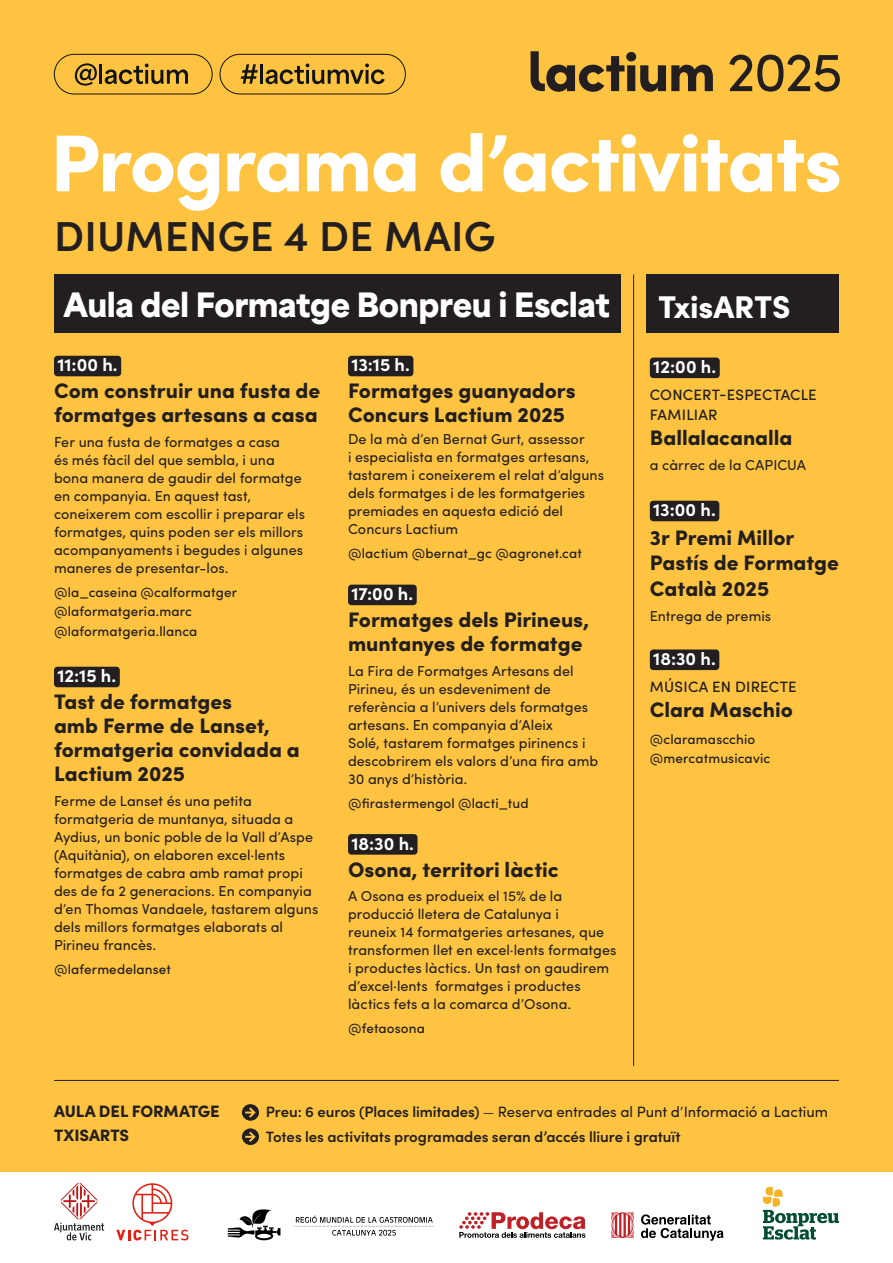
<style>
.page{position:relative;width:893px;height:1263px;background:#fff}
.page>*{position:absolute;margin:0;border:0;box-sizing:border-box;transform-origin:0 0}
.t1{font:900 80.7px "Sofia Pro";letter-spacing:-.025em;color:#fff}
.t2{font:900 55.2px "Sofia Pro";letter-spacing:-.03em;color:#231f20}
.t3{font:600 42px "Sofia Pro";letter-spacing:.005em;color:#231f20}
.t4{font:900 31.5px "Area Normal";letter-spacing:-.015em;color:#fff}
.t5{font:900 31.5px "Sofia Pro";letter-spacing:-.005em;color:#fff}
.t6{font:900 21px/24px "Sofia Pro";color:#231f20}
.t7{font:700 18px "Sofia Pro";color:#fff}
.t8{font:900 16.5px "Sofia Pro";letter-spacing:-.005em;color:#231f20}
.t9{font:15px "Sofia Pro";letter-spacing:-.005em;color:#231f20}
.t10{font:600 15px "Sofia Pro";letter-spacing:-.005em;color:#231f20}
.t11{font:500 15px/19.6px "Sofia Pro";letter-spacing:.015em;color:#231f20}
.t12{font:14.4px/18px "Sofia Pro";letter-spacing:.005em;color:#231f20}
.t13{font:500 13.5px/19.5px "Sofia Pro";letter-spacing:.01em;color:#231f20}
.s1{font-weight:400}
.s2{font-weight:600}
.s3{font-weight:300}
</style>
<div class="page">
<div style="left:0;top:0;width:893px;height:1171px;background:#fec340"></div>
<div style="left:54px;top:356px;width:67px;height:20px;background:#231f20;border-radius:3px"></div>
<div style="left:54px;top:667px;width:66px;height:20px;background:#231f20;border-radius:3px"></div>
<div style="left:348px;top:356px;width:65px;height:20px;background:#231f20;border-radius:3px"></div>
<div style="left:348px;top:585px;width:69px;height:20px;background:#231f20;border-radius:3px"></div>
<div style="left:348px;top:834px;width:69px;height:21px;background:#231f20;border-radius:3px"></div>
<div style="left:242px;top:1104px;width:17px;height:17px;background:#231f20;border-radius:50%"></div>
<svg style="left:245px;top:1107px;width:11px;height:11px"></svg>
<svg style="left:242px;top:1128px;width:17px;height:17px"></svg>
<svg style="left:245px;top:1132px;width:11px;height:10px"></svg>
<hr style="left:54px;top:1080px;width:785px;height:1px;background:#231f20">
<div style="left:54px;top:54px;width:158px;height:40px;border:1px solid #101414;border-radius:20px"></div>
<svg style="left:75px;top:63px;width:22px;height:23px"></svg>
<hr style="left:99px;top:64px;width:3px;height:20px;background:#101414">
<svg style="left:105px;top:64px;width:83px;height:20px"></svg>
<div style="left:220px;top:54px;width:186px;height:40px;border:1px solid #101414;border-radius:20px"></div>
<svg style="left:241px;top:64px;width:17px;height:20px"></svg>
<hr style="left:260px;top:64px;width:3px;height:20px;background:#101414">
<svg style="left:266px;top:64px;width:119px;height:20px"></svg>
<svg style="left:763px;top:1187px;width:76px;height:52px"></svg>
<svg style="left:54px;top:1182px;width:50px;height:58px"></svg>
<svg style="left:116px;top:1183px;width:72px;height:57px"></svg>
<svg style="left:611px;top:1212px;width:23px;height:26px"></svg>
<svg style="left:641px;top:1214px;width:82px;height:27px"></svg>
<svg style="left:228px;top:1209px;width:52px;height:31px"></svg>
<svg style="left:294px;top:1215px;width:140px;height:20px"></svg>
<svg style="left:459px;top:1212px;width:126px;height:26px"></svg>
<hr style="left:633px;top:274px;width:1px;height:792px;background:#231f20">
<div style="left:54px;top:274px;width:567px;height:59px;background:#231f20"></div>
<div style="left:646px;top:274px;width:193px;height:59px;background:#231f20"></div>
<div style="left:650px;top:358px;width:70px;height:20px;background:#231f20;border-radius:3px"></div>
<div style="left:650px;top:501px;width:69px;height:20px;background:#231f20;border-radius:3px"></div>
<div style="left:650px;top:649px;width:69px;height:21px;background:#231f20;border-radius:3px"></div>
<p class="t2" style="left:527px;top:28px;width:317px">lactium <span class="s1">2025</span></p>
<p class="t1" style="left:50px;top:100px;width:793px">Programa d’activitats</p>
<p class="t3" style="left:54px;top:205px;width:443px">DIUMENGE 4 DE MAIG</p>
<p class="t4" style="left:64px;top:276px;width:548px">Aula del Formatge Bonpreu i Esclat</p>
<p class="t7" style="left:57px;top:351px;width:62px">11:00 h.</p>
<p class="t6" style="left:54px;top:377px;width:268px">Com construir una fusta de formatges artesans a casa</p>
<p class="t12" style="left:54px;top:432px;width:253px">Fer una fusta de formatges a casa<br>és més fàcil del que sembla, i una bona manera de gaudir del formatge en companyia. En aquest tast, coneixerem com escollir i preparar els formatges, quins poden ser els millors acompanyaments i begudes i algunes maneres de presentar-los.</p>
<p class="t13" style="left:54px;top:581px;width:185px">@la_caseina @calformatger @laformatgeria.marc @laformatgeria.llanca</p>
<p class="t7" style="left:57px;top:662px;width:60px">12:15 h.</p>
<p class="t6" style="left:54px;top:688px;width:247px">Tast de formatges<br>amb Ferme de Lanset, formatgeria convidada a<br>Lactium 2025</p>
<p class="t12" style="left:54px;top:791px;width:266px">Ferme de Lanset és una petita formatgeria de muntanya, situada a Aydius, un bonic poble de la Vall d’Aspe (Aquitània), on elaboren excel·lents formatges de cabra amb ramat propi des de fa 2 generacions. En companyia d’en Thomas Vandaele, tastarem alguns dels millors formatges elaborats al Pirineu francès.</p>
<p class="t13" style="left:54px;top:958px;width:119px">@lafermedelanset</p>
<p class="t7" style="left:351px;top:351px;width:60px">13:15 h.</p>
<p class="t6" style="left:348px;top:377px;width:229px">Formatges guanyadors<br>Concurs Lactium 2025</p>
<p class="t12" style="left:348px;top:429px;width:257px">De la mà d’en Bernat Gurt, assessor<br>i especialista en formatges artesans, tastarem i coneixerem el relat d’alguns dels formatges i de les formatgeries premiades en aquesta edició del Concurs Lactium</p>
<p class="t13" style="left:348px;top:543px;width:235px">@lactium @bernat_gc @agronet.cat</p>
<p class="t7" style="left:351px;top:580px;width:63px">17:00 h.</p>
<p class="t6" style="left:348px;top:606px;width:243px">Formatges dels Pirineus, muntanyes de formatge</p>
<p class="t12" style="left:348px;top:661px;width:252px">La Fira de Formatges Artesans del<br>Pirineu, és un esdeveniment de referència a l’univers dels formatges artesans. En companyia d’Aleix<br>Solé, tastarem formatges pirinencs i descobrirem els valors d’una fira amb<br>30 anys d’història.</p>
<p class="t13" style="left:348px;top:792px;width:182px">@firastermengol @lacti_tud</p>
<p class="t7" style="left:351px;top:829px;width:64px">18:30 h.</p>
<p class="t6" style="left:348px;top:855px;width:212px">Osona, territori làctic</p>
<p class="t12" style="left:348px;top:886px;width:270px">A Osona es produeix el 15% de la producció lletera de Catalunya i<br>reuneix 14 formatgeries artesanes, que transformen llet en excel·lents formatges i productes làctics. Un tast on gaudirem d’excel·lents formatges i productes làctics fets a la comarca d’Osona.</p>
<p class="t13" style="left:348px;top:1018px;width:78px">@fetaosona</p>
<p class="t5" style="left:658px;top:282px;width:133px">TxisARTS</p>
<p class="t7" style="left:653px;top:353px;width:64px">12:00 h.</p>
<p class="t11" style="left:650px;top:384px;width:168px">CONCERT-ESPECTACLE<br>FAMILIAR</p>
<p class="t6" style="left:650px;top:424px;width:144px">Ballalacanalla</p>
<p class="t12" style="left:650px;top:455px;width:158px">a càrrec de la CAPICUA</p>
<p class="t7" style="left:653px;top:496px;width:64px">13:00 h.</p>
<p class="t6" style="left:650px;top:523px;width:191px;line-height:25.5px">3r Premi Millor<br>Pastís de Formatge<br>Català 2025</p>
<p class="t12" style="left:650px;top:605px;width:123px">Entrega de premis</p>
<p class="t7" style="left:653px;top:645px;width:64px">18:30 h.</p>
<p class="t11" style="left:650px;top:676px;width:148px">MÚSICA EN DIRECTE</p>
<p class="t6" style="left:650px;top:696px;width:144px">Clara Maschio</p>
<p class="t13" style="left:650px;top:728px;width:122px">@claramascchio @mercatmusicavic</p>
<p class="t8" style="left:54px;top:1098px;width:167px">AULA DEL FORMATGE</p>
<p class="t8" style="left:54px;top:1122px;width:77px">TXISARTS</p>
<p class="t9" style="left:266px;top:1100px;width:564px"><span class="s2">Preu: 6 euros (Places limitades)</span> <span class="s3">—</span> Reserva entrades al Punt d’Informació a Lactium</p>
<p class="t10" style="left:266px;top:1125px;width:416px">Totes les activitats programades seran d’accés lliure i gratuït</p>
</div>
